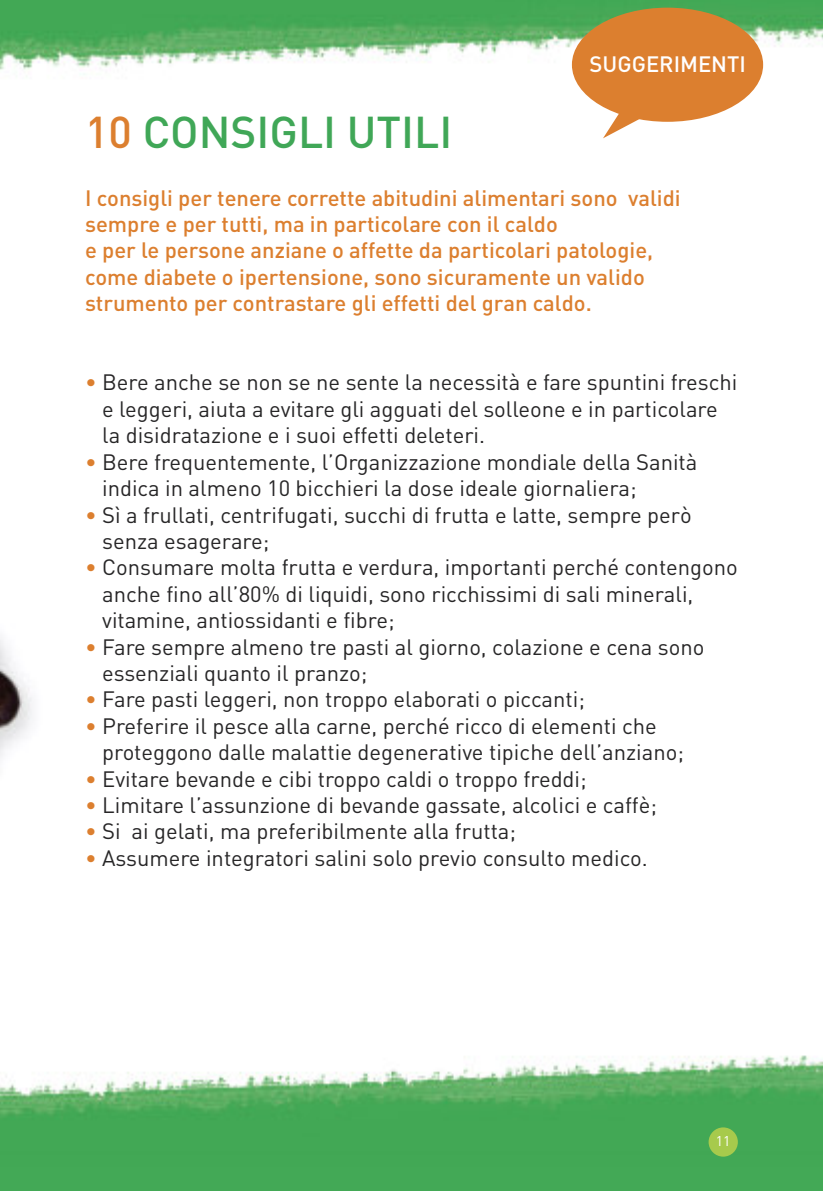
<style>
.page{position:relative;width:823px;height:1191px;background:#fff}
.page>*{position:absolute;margin:0;border:0;box-sizing:border-box;transform-origin:0 0}
.t1{font:500 44px "DIN";color:#40a757}
.t2{font:22px/26.4px "DIN";color:#272627}
.t3{font:500 22px/26.4px "DIN";color:#dc7f2f}
.t4{font:500 22px "DIN";color:#fff}
.t5{font:14px "DIN";color:#fff}
.s1{color:#dc7f2f}
</style>
<div class="page">
<img style="left:43px;top:0;width:779px;height:1191px">
<img style="left:0;top:0;width:43px;height:1191px">
<div style="left:708px;top:1127px;width:29px;height:29px;background:#a7ca4c;border-radius:50%"></div>
<div style="left:571px;top:8px;width:191px;height:114px;background:#dc7f2f;border-radius:50%"></div>
<svg style="left:602px;top:106px;width:66px;height:32px"></svg>
<h1 class="t1" style="left:85px;top:107px;width:368px"><span class="s1">10</span> CONSIGLI UTILI</h1>
<p class="t4" style="left:589px;top:52px;width:158px">SUGGERIMENTI</p>
<p class="t3" style="left:85px;top:185px;width:596px">I consigli per tenere corrette abitudini alimentari sono validi sempre e per tutti, ma in particolare con il caldo<br>e per le persone anziane o affette da particolari patologie, come diabete o ipertensione, sono sicuramente un valido strumento per contrastare gli effetti del gran caldo.</p>
<p class="t2" style="left:102px;top:370px;width:636px;text-indent:-17px"><span class="s1">•</span> Bere anche se non se ne sente la necessità e fare spuntini freschi e leggeri, aiuta a evitare gli agguati del solleone e in particolare la disidratazione e i suoi effetti deleteri.</p>
<p class="t2" style="left:102px;top:449px;width:596px;text-indent:-17px"><span class="s1">•</span> Bere frequentemente, l’Organizzazione mondiale della Sanità indica in almeno 10 bicchieri la dose ideale giornaliera;</p>
<p class="t2" style="left:102px;top:502px;width:590px;text-indent:-17px"><span class="s1">•</span> Sì a frullati, centrifugati, succhi di frutta e latte, sempre però senza esagerare;</p>
<p class="t2" style="left:102px;top:554px;width:636px;text-indent:-17px"><span class="s1">•</span> Consumare molta frutta e verdura, importanti perché contengono anche fino all’80% di liquidi, sono ricchissimi di sali minerali, vitamine, antiossidanti e fibre;</p>
<p class="t2" style="left:102px;top:634px;width:603px;text-indent:-17px"><span class="s1">•</span> Fare sempre almeno tre pasti al giorno, colazione e cena sono essenziali quanto il pranzo;</p>
<p class="t2" style="left:85px;top:686px;width:501px"><span class="s1">•</span> Fare pasti leggeri, non troppo elaborati o piccanti;</p>
<p class="t2" style="left:102px;top:713px;width:583px;text-indent:-17px"><span class="s1">•</span> Preferire il pesce alla carne, perché ricco di elementi che proteggono dalle malattie degenerative tipiche dell’anziano;</p>
<p class="t2" style="left:85px;top:766px;width:503px"><span class="s1">•</span> Evitare bevande e cibi troppo caldi o troppo freddi;</p>
<p class="t2" style="left:85px;top:792px;width:573px"><span class="s1">•</span> Limitare l’assunzione di bevande gassate, alcolici e caffè;</p>
<p class="t2" style="left:85px;top:818px;width:432px"><span class="s1">•</span> Si ai gelati, ma preferibilmente alla frutta;</p>
<p class="t2" style="left:85px;top:845px;width:564px"><span class="s1">•</span> Assumere integratori salini solo previo consulto medico.</p>
<p class="t5" style="left:715px;top:1132px;width:16px">11</p>
</div>
